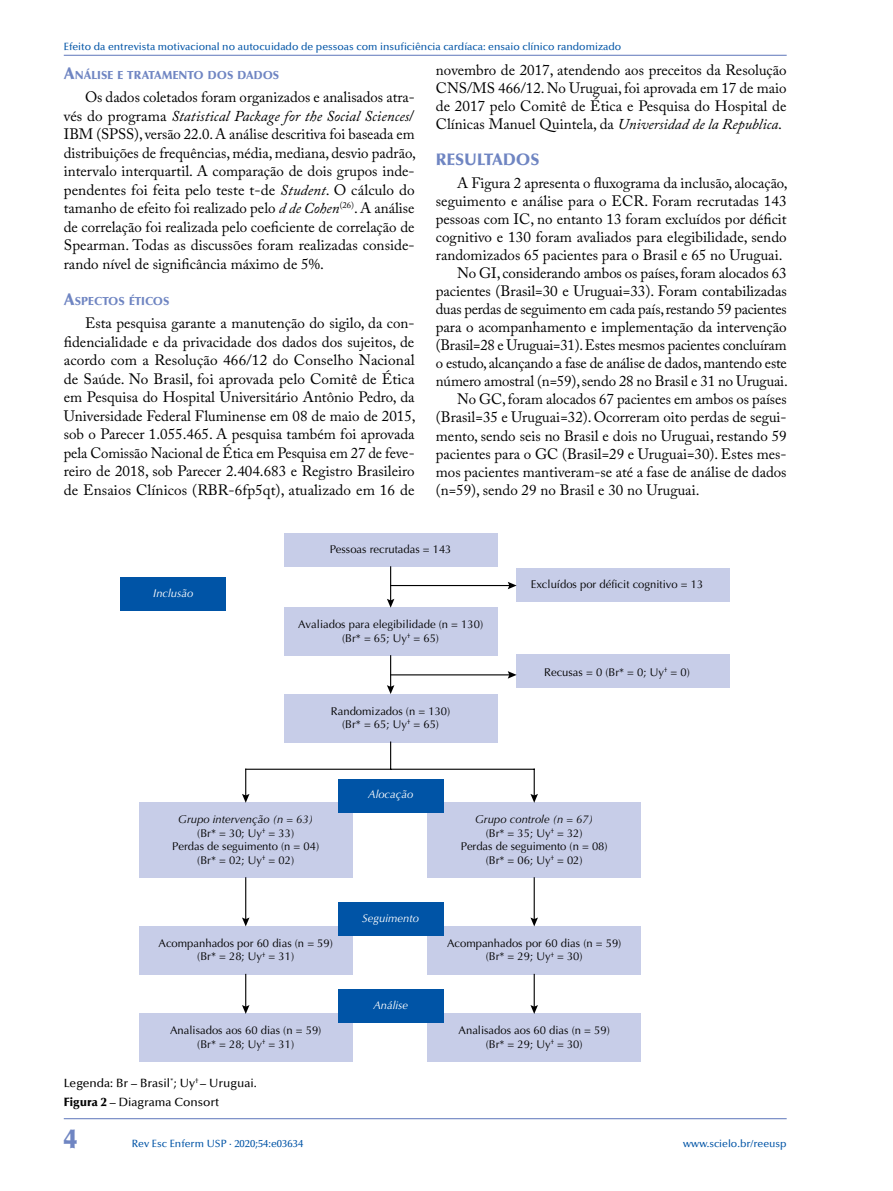
<style>
.page{position:relative;width:893px;height:1191px;background:#fff}
.page>*{position:absolute;margin:0;border:0;box-sizing:border-box;transform-origin:0 0}
.t1{font:900 27px "Optima LT";color:#6f85c2}
.t2{font:900 16.5px "Optima LT";color:#6f85c2}
.t3{font:15px/18.5px "Adobe Caslon Pro";color:#000;text-align:justify}
.t4{font:500 12px/19.2px "Optima LT";color:#000}
.t5{font:900 11.55px "Optima LT";color:#6f85c2}
.t6{font:11.25px/13.5px "Optima";color:#000;text-align:center}
.t7{font:italic 11.25px "Optima";color:#fff}
.t8{font:500 10.5px "Optima LT";color:#0054a6}
.s1{font-size:16.5px}
.s2{font-style:italic}
.s3{font-weight:900}
</style>
<div class="page">
<hr style="left:64px;top:1118px;width:723px;height:1px;background:#6f85c2">
<hr style="left:64px;top:55px;width:723px;height:1px;background:#6f85c2">
<div style="left:284px;top:607px;width:213px;height:48px;background:#c7cde8"></div>
<div style="left:284px;top:694px;width:213px;height:48px;background:#c7cde8"></div>
<div style="left:428px;top:802px;width:213px;height:75px;background:#c7cde8"></div>
<div style="left:284px;top:534px;width:213px;height:33px;background:#c7cde8"></div>
<div style="left:517px;top:569px;width:213px;height:33px;background:#c7cde8"></div>
<div style="left:517px;top:654px;width:213px;height:33px;background:#c7cde8"></div>
<div style="left:121px;top:577px;width:105px;height:33px;background:#0054a6"></div>
<div style="left:139px;top:802px;width:213px;height:75px;background:#c7cde8"></div>
<div style="left:428px;top:926px;width:213px;height:48px;background:#c7cde8"></div>
<div style="left:139px;top:926px;width:213px;height:48px;background:#c7cde8"></div>
<div style="left:428px;top:1014px;width:213px;height:48px;background:#c7cde8"></div>
<div style="left:139px;top:1014px;width:213px;height:48px;background:#c7cde8"></div>
<hr style="left:390px;top:567px;width:1px;height:34px;background:#000">
<svg style="left:387px;top:599px;width:7px;height:8px"></svg>
<hr style="left:391px;top:585px;width:120px;height:1px;background:#000">
<svg style="left:508px;top:582px;width:9px;height:7px"></svg>
<hr style="left:390px;top:655px;width:1px;height:33px;background:#000">
<svg style="left:387px;top:685px;width:7px;height:9px"></svg>
<hr style="left:391px;top:674px;width:120px;height:1px;background:#000">
<svg style="left:508px;top:671px;width:9px;height:7px"></svg>
<hr style="left:246px;top:768px;width:288px;height:2px;background:#000">
<svg style="left:390px;top:742px;width:1px;height:26px"></svg>
<svg style="left:530px;top:769px;width:8px;height:33px"></svg>
<svg style="left:242px;top:769px;width:7px;height:33px"></svg>
<hr style="left:245px;top:877px;width:1px;height:43px;background:#000">
<svg style="left:242px;top:917px;width:7px;height:9px"></svg>
<hr style="left:245px;top:974px;width:1px;height:34px;background:#000">
<svg style="left:242px;top:1005px;width:7px;height:9px"></svg>
<hr style="left:534px;top:877px;width:1px;height:43px;background:#000">
<svg style="left:530px;top:917px;width:8px;height:9px"></svg>
<hr style="left:534px;top:974px;width:1px;height:34px;background:#000">
<svg style="left:530px;top:1005px;width:8px;height:9px"></svg>
<div style="left:338px;top:779px;width:105px;height:33px;background:#0054a6"></div>
<div style="left:338px;top:902px;width:105px;height:33px;background:#0054a6"></div>
<div style="left:338px;top:989px;width:105px;height:33px;background:#0054a6"></div>
<p class="t8" style="left:64px;top:40px;width:559px">Efeito da entrevista motivacional no autocuidado de pessoas com insuficiência cardíaca: ensaio clínico randomizado</p>
<p class="t5" style="left:64px;top:68px;width:217px"><span class="s1">A</span>NÁLISE E TRATAMENTO DOS DADOS</p>
<p class="t3" style="left:64px;top:88px;width:353px;text-indent:21px">Os dados coletados foram organizados e analisados atra&shy;vés do programa <span class="s2">Statistical Package for the Social Sciences</span>/ IBM (SPSS), versão 22.0. A análise descritiva foi baseada em distribuições de frequências, média, mediana, desvio padrão, intervalo interquartil. A comparação de dois grupos inde&shy;pendentes foi feita pelo teste t-de <span class="s2">Student</span>. O cálculo do tamanho de efeito foi realizado pelo <span class="s2">d de Cohen</span><sup>(26)</sup>. A análise de correlação foi realizada pelo coeficiente de correlação de Spearman. Todas as discussões foram realizadas conside&shy;rando nível de significância máximo de 5%.</p>
<p class="t5" style="left:64px;top:294px;width:107px"><span class="s1">A</span>SPECTOS ÉTICOS</p>
<p class="t3" style="left:64px;top:314px;width:353px;text-indent:21px">Esta pesquisa garante a manutenção do sigilo, da con&shy;fidencialidade e da privacidade dos dados dos sujeitos, de acordo com a Resolução 466/12 do Conselho Nacional de Saúde. No Brasil, foi aprovada pelo Comitê de Ética em Pesquisa do Hospital Universitário Antônio Pedro, da Universidade Federal Fluminense em 08 de maio de 2015, sob o Parecer 1.055.465. A pesquisa também foi aprovada pela Comissão Nacional de Ética em Pesquisa em 27 de feve&shy;reiro de 2018, sob Parecer 2.404.683 e Registro Brasileiro de Ensaios Clínicos (RBR-6fp5qt), atualizado em 16 de</p>
<p class="t3" style="left:436px;top:61px;width:352px;line-height:18px">novembro de 2017, atendendo aos preceitos da Resolução CNS/MS 466/12. No Uruguai, foi aprovada em 17 de maio de 2017 pelo Comitê de Ética e Pesquisa do Hospital de Clínicas Manuel Quintela, da <span class="s2">Universidad de la Republica</span>.</p>
<p class="t2" style="left:436px;top:150px;width:105px">RESULTADOS</p>
<p class="t3" style="left:457px;top:173px;width:332px">A Figura 2 apresenta o fluxograma da inclusão, alocação,</p>
<p class="t3" style="left:436px;top:191px;width:352px">seguimento e análise para o ECR. Foram recrutadas 143</p>
<p class="t3" style="left:436px;top:209px;width:352px">pessoas com IC, no entanto 13 foram excluídos por déficit</p>
<p class="t3" style="left:436px;top:227px;width:352px">cognitivo e 130 foram avaliados para elegibilidade, sendo</p>
<p class="t3" style="left:436px;top:245px;width:348px">randomizados 65 pacientes para o Brasil e 65 no Uruguai.</p>
<p class="t3" style="left:457px;top:263px;width:331px">No GI, considerando ambos os países, foram alocados 63</p>
<p class="t3" style="left:436px;top:282px;width:352px">pacientes (Brasil=30 e Uruguai=33). Foram contabilizadas</p>
<p class="t3" style="left:436px;top:300px;width:352px">duas perdas de seguimento em cada país, restando 59 pacientes</p>
<p class="t3" style="left:436px;top:318px;width:352px">para o acompanhamento e implementação da intervenção</p>
<p class="t3" style="left:436px;top:336px;width:352px">(Brasil=28 e Uruguai=31). Estes mesmos pacientes concluíram</p>
<p class="t3" style="left:436px;top:354px;width:353px">o estudo, alcançando a fase de análise de dados, mantendo este</p>
<p class="t3" style="left:436px;top:372px;width:353px">número amostral (n=59), sendo 28 no Brasil e 31 no Uruguai.</p>
<p class="t3" style="left:457px;top:390px;width:331px">No GC, foram alocados 67 pacientes em ambos os países</p>
<p class="t3" style="left:436px;top:408px;width:352px">(Brasil=35 e Uruguai=32). Ocorreram oito perdas de segui-</p>
<p class="t3" style="left:436px;top:426px;width:352px">mento, sendo seis no Brasil e dois no Uruguai, restando 59</p>
<p class="t3" style="left:436px;top:444px;width:352px">pacientes para o GC (Brasil=29 e Uruguai=30). Estes mes-</p>
<p class="t3" style="left:436px;top:462px;width:352px">mos pacientes mantiveram-se até a fase de análise de dados</p>
<p class="t3" style="left:436px;top:480px;width:265px">(n=59), sendo 29 no Brasil e 30 no Uruguai.</p>
<p class="t7" style="left:153px;top:587px;width:42px">Inclusão</p>
<p class="t6" style="left:330px;top:542px;width:123px">Pessoas recrutadas = 143</p>
<p class="t6" style="left:298px;top:618px;width:187px">Avaliados para elegibilidade (n = 130) (Br* = 65; Uy<sup>†</sup> = 65)</p>
<p class="t6" style="left:331px;top:704px;width:121px">Randomizados (n = 130) (Br* = 65; Uy<sup>†</sup> = 65)</p>
<p class="t7" style="left:368px;top:787px;width:47px">Alocação</p>
<p class="t6" style="left:531px;top:578px;width:174px">Excluídos por déficit cognitivo = 13</p>
<p class="t6" style="left:544px;top:665px;width:147px">Recusas = 0 (Br* = 0; Uy<sup>†</sup> = 0)</p>
<p class="t6" style="left:172px;top:813px;width:148px"><span class="s2">Grupo intervenção (n = 63) </span>(Br* = 30; Uy<sup>†</sup> = 33)<br>Perdas de seguimento (n = 04) (Br* = 02; Uy<sup>†</sup> = 02)</p>
<p class="t6" style="left:461px;top:813px;width:148px"><span class="s2">Grupo controle (n = 67)<br></span>(Br* = 35; Uy<sup>†</sup> = 32)<br>Perdas de seguimento (n = 08) (Br* = 06; Uy<sup>†</sup> = 02)</p>
<p class="t6" style="left:159px;top:936px;width:176px">Acompanhados por 60 dias (n = 59) (Br* = 28; Uy<sup>†</sup> = 31)</p>
<p class="t7" style="left:362px;top:911px;width:58px">Seguimento</p>
<p class="t7" style="left:373px;top:998px;width:36px">Análise</p>
<p class="t6" style="left:447px;top:936px;width:176px">Acompanhados por 60 dias (n = 59) (Br* = 29; Uy<sup>†</sup> = 30)</p>
<p class="t6" style="left:170px;top:1024px;width:153px">Analisados aos 60 dias (n = 59) (Br* = 28; Uy<sup>†</sup> = 31)</p>
<p class="t6" style="left:459px;top:1024px;width:153px">Analisados aos 60 dias (n = 59) (Br* = 29; Uy<sup>†</sup> = 30)</p>
<p class="t4" style="left:64px;top:1073px;width:195px">Legenda: Br – Brasil<sup>*</sup>; Uy<sup>†</sup> – Uruguai.<br><span class="s3">Figura 2</span> – Diagrama Consort</p>
<h1 class="t1" style="left:64px;top:1123px;width:15px">4</h1>
<p class="t8" style="left:683px;top:1137px;width:105px">www.scielo.br/reeusp</p>
<p class="t8" style="left:132px;top:1137px;width:173px">Rev Esc Enferm USP · 2020;54:e03634</p>
</div>
